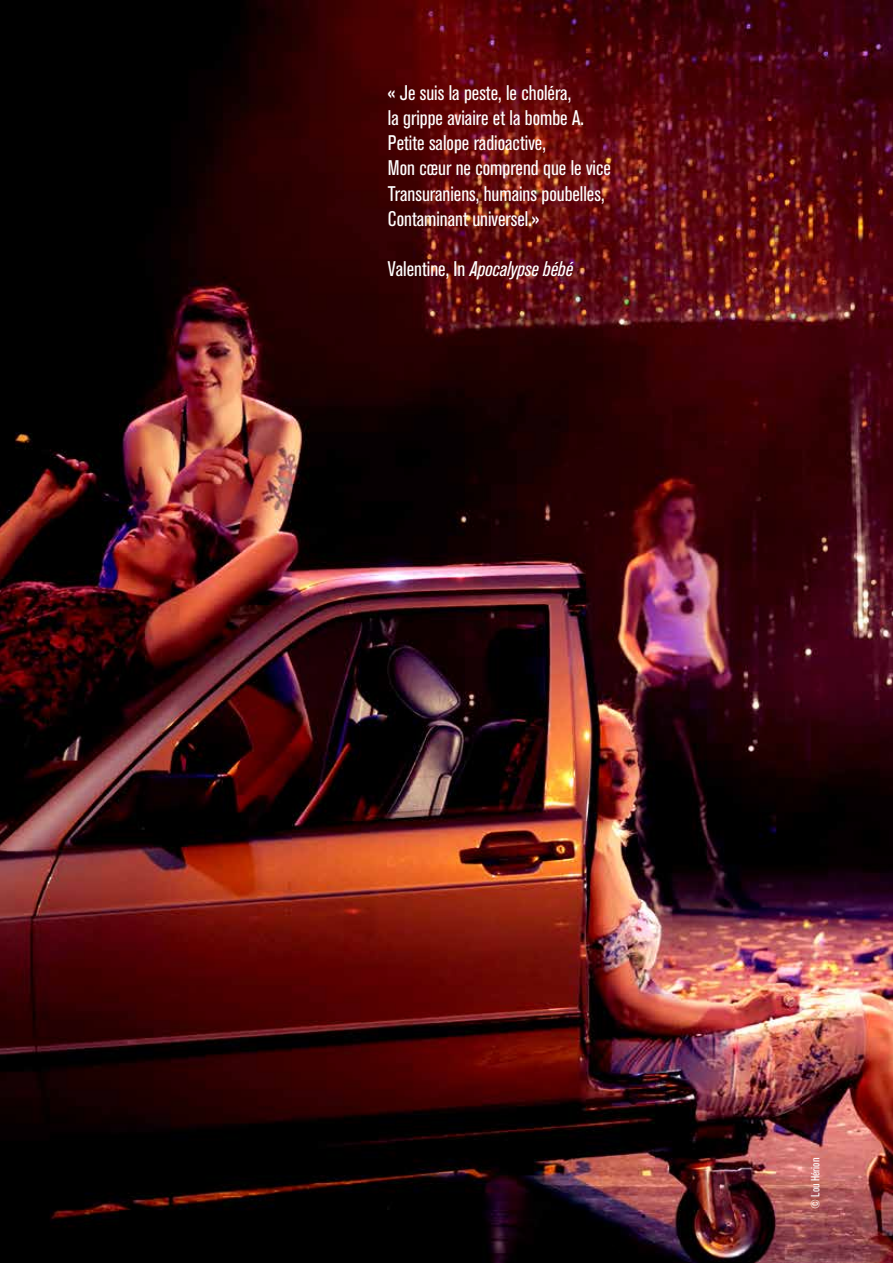
<style>
.page{position:relative;width:893px;height:1263px;background:#fff}
.page>*{position:absolute;margin:0;border:0;box-sizing:border-box;transform-origin:0 0}
.t1{font:condensed 21px/25.2px "Akzidenz Grotesk BQ";color:#fff}
.t2{font:italic condensed 21px "Akzidenz Grotesk BQ";color:#fff}
.t3{font:condensed 12px "Akzidenz Grotesk BQ";color:#fff}
.s1{font-style:normal}
</style>
<div class="page">
<img style="left:0;top:0;width:893px;height:1263px">
<p class="t1" style="left:388px;top:80px;width:225px">« Je suis la peste, le choléra,<br>la grippe aviaire et la bombe A.<br>Petite salope radioactive,<br>Mon cœur ne comprend que le vice<br>Transuraniens, humains poubelles,<br>Contaminant universel.»</p>
<p class="t2" style="left:388px;top:257px;width:186px"><span class="s1">Valentine, In</span> Apocalypse bébé</p>
<p class="t3" style="left:809px;top:1209px;width:53px;rotate:-90deg">© Lou Hérion</p>
</div>
